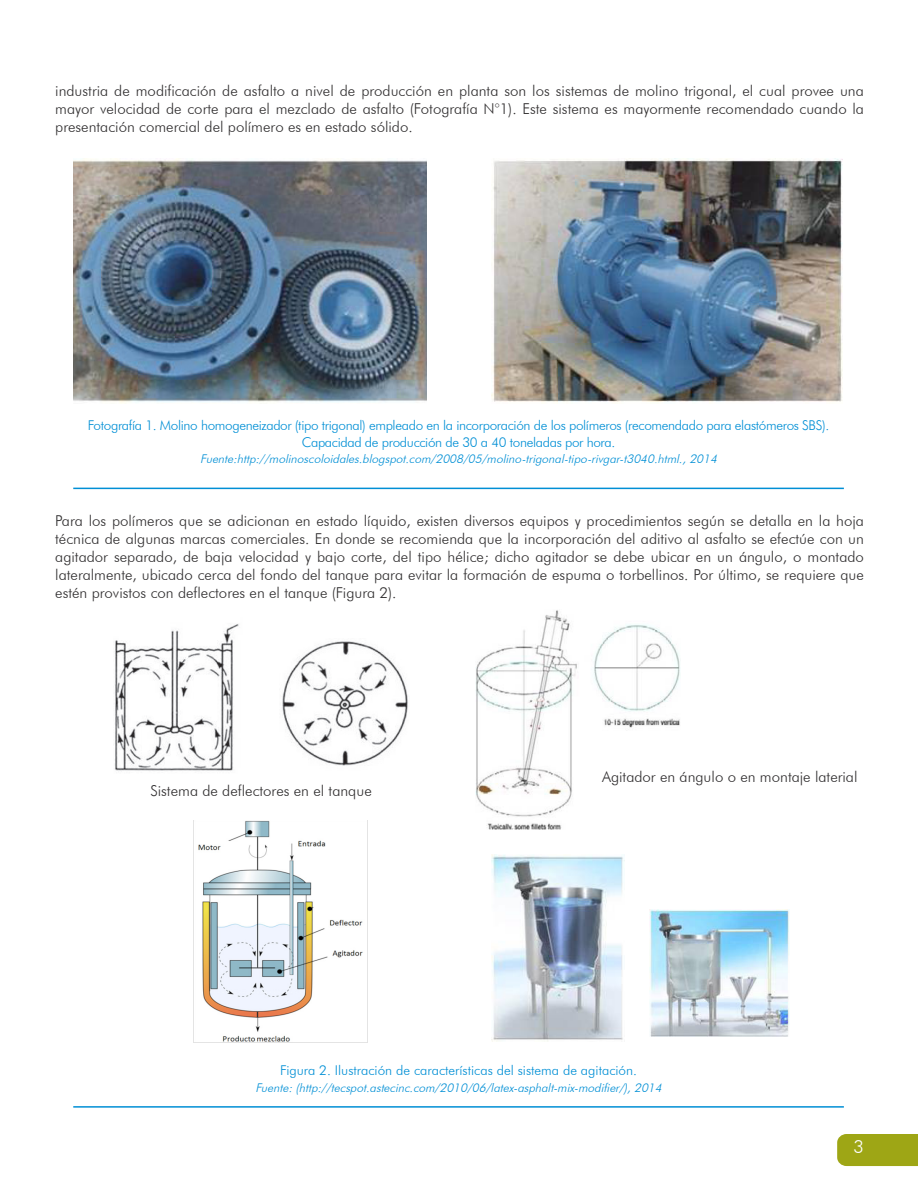
<style>
.page{position:relative;width:918px;height:1188px;background:#fff}
.page>*{position:absolute;margin:0;border:0;box-sizing:border-box;transform-origin:0 0}
.t1{font:300 18px "Futura BT";color:#fff}
.cuerpo{font:300 15px/18px "Futura BT";color:#312f30;text-align:justify}
.titulo_figura{font:300 13.5px/16.5px "Futura BT";letter-spacing:-.025em;color:#008fd5;text-align:center}
.titulo_figura-2{font:300 13.5px "Futura BT";color:#008fd5}
.titulo_figura-3{font:italic 300 12px "Futura BT";color:#008fd5}
</style>
<div class="page">
<div style="left:837px;top:1134px;width:81px;height:32px;background:#9ea615"></div>
<hr style="left:73px;top:488px;width:771px;height:1px;background:#008fd5">
<hr style="left:73px;top:1106px;width:771px;height:2px;background:#008fd5">
<img style="left:73px;top:159px;width:353px;height:245px">
<img style="left:491px;top:159px;width:352px;height:243px">
<img style="left:115px;top:624px;width:124px;height:147px">
<img style="left:282px;top:641px;width:126px;height:125px">
<img style="left:475px;top:610px;width:205px;height:220px">
<img style="left:193px;top:820px;width:175px;height:222px">
<img style="left:491px;top:855px;width:133px;height:187px">
<img style="left:649px;top:909px;width:141px;height:128px">
<p class="cuerpo" style="left:55px;top:82px;width:810px">industria de modificación de asfalto a nivel de producción en planta son los sistemas de molino trigonal, el cual provee una mayor velocidad de corte para el mezclado de asfalto (Fotografía N°1). Este sistema es mayormente recomendado cuando la presentación comercial del polímero es en estado sólido.</p>
<p class="titulo_figura" style="left:88px;top:417px;width:743px">Fotografía 1. Molino homogeneizador (tipo trigonal) empleado en la incorporación de los polímeros (recomendado para elastómeros SBS).<br>Capacidad de producción de 30 a 40 toneladas por hora.</p>
<p class="titulo_figura-3" style="left:200px;top:452px;width:521px">Fuente:http://molinoscoloidales.blogspot.com/2008/05/molino-trigonal-tipo-rivgar-t3040.html., 2014</p>
<p class="cuerpo" style="left:55px;top:512px;width:810px">Para los polímeros que se adicionan en estado líquido, existen diversos equipos y procedimientos según se detalla en la hoja técnica de algunas marcas comerciales. En donde se recomienda que la incorporación del aditivo al asfalto se efectúe con un agitador separado, de baja velocidad y bajo corte, del tipo hélice; dicho agitador se debe ubicar en un ángulo, o montado lateralmente, ubicado cerca del fondo del tanque para evitar la formación de espuma o torbellinos. Por último, se requiere que estén provistos con deflectores en el tanque (Figura 2).</p>
<p class="cuerpo" style="left:150px;top:781px;width:223px">Sistema de deflectores en el tanque</p>
<p class="cuerpo" style="left:602px;top:767px;width:257px">Agitador en ángulo o en montaje laterial</p>
<p class="titulo_figura-2" style="left:280px;top:1062px;width:358px">Figura 2. Ilustración de características del sistema de agitación.</p>
<p class="titulo_figura-3" style="left:255px;top:1080px;width:411px">Fuente:(http://tecspot.astecinc.com/2010/06/latex-asphalt-mix-modifier/),2014</p>
<p class="t1" style="left:854px;top:1135px;width:12px">3</p>
</div>
